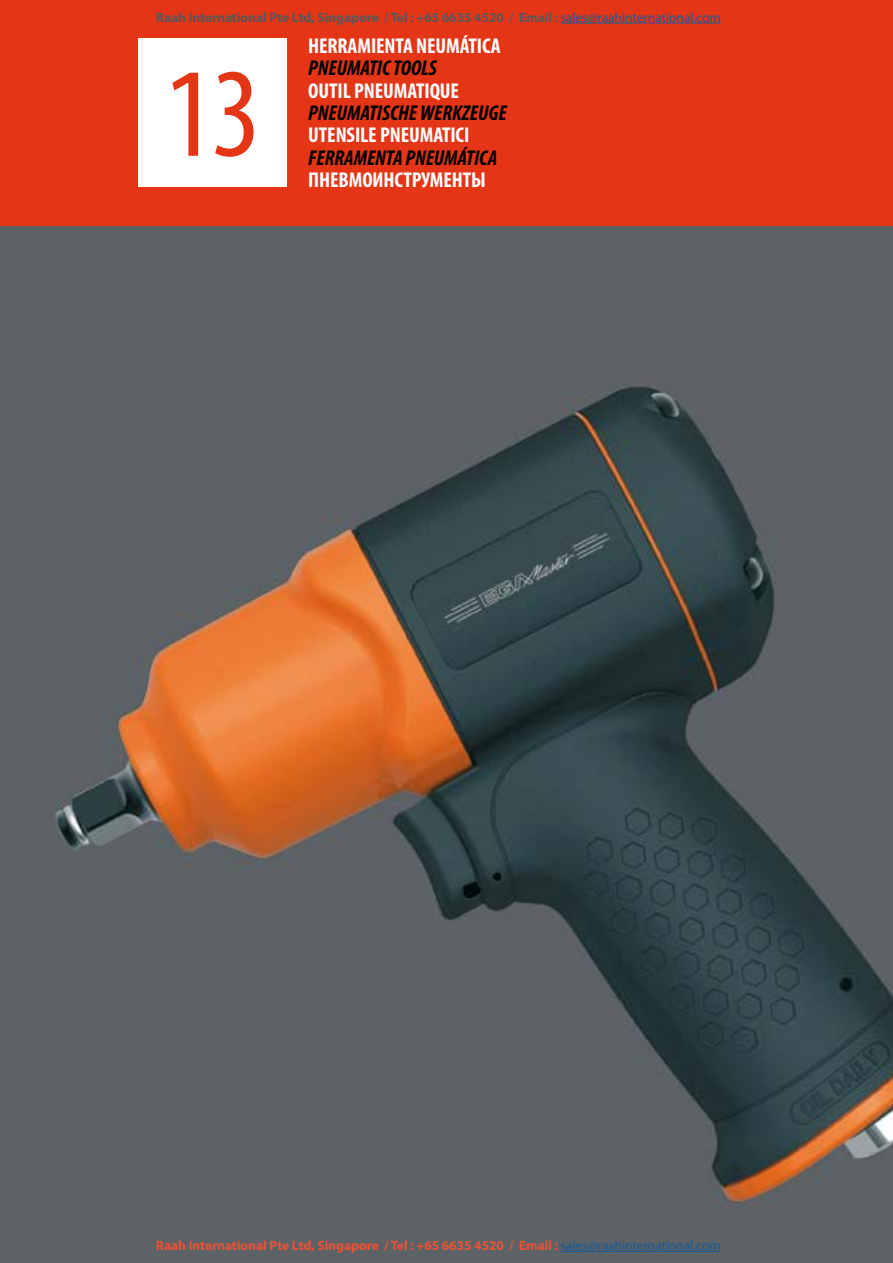
<style>
.page{position:relative;width:893px;height:1263px;background:#fff}
.page>*{position:absolute;margin:0;border:0;box-sizing:border-box;transform-origin:0 0}
.t1{font:condensed 127.8px "Myriad Pro";color:#e53517}
.t2{font:700 condensed 21.45px "Myriad Pro";letter-spacing:-.005em;color:#fff}
.t3{font:italic 700 condensed 21.45px "Myriad Pro";letter-spacing:-.005em;color:#000}
.t4{font:700 13.5px "Myriad Pro";letter-spacing:-.005em;color:#58585a}
.t5{font:700 13.5px "Myriad Pro";letter-spacing:-.005em;color:#e85236}
.s1{font-weight:400;color:#165b9a}
</style>
<div class="page">
<img style="left:0;top:225px;width:893px;height:1038px">
<div style="left:0;top:0;width:893px;height:225px;background:#e53517"></div>
<div style="left:138px;top:38px;width:149px;height:149px;background:#fff"></div>
<hr style="left:561px;top:23px;width:160px;height:1px;background:#165b9a">
<hr style="left:561px;top:1251px;width:160px;height:1px;background:#165b9a">
<p class="t4" style="left:156px;top:8px;width:566px">Raah International Pte Ltd, Singapore / Tel : +65 6635 4520 / Email : <span class="s1">sales@raahinternational.com</span></p>
<h1 class="t1" style="left:164px;top:36px;width:98px">13</h1>
<h2 class="t2" style="left:308px;top:32px;width:194px">HERRAMIENTA NEUMÁTICA</h2>
<h2 class="t3" style="left:308px;top:55px;width:130px">PNEUMATIC TOOLS</h2>
<h2 class="t2" style="left:308px;top:77px;width:152px">OUTIL PNEUMATIQUE</h2>
<h2 class="t3" style="left:308px;top:99px;width:200px">PNEUMATISCHE WERKZEUGE</h2>
<h2 class="t2" style="left:308px;top:122px;width:163px">UTENSILE PNEUMATICI</h2>
<h2 class="t3" style="left:308px;top:144px;width:191px">FERRAMENTA PNEUMÁTICA</h2>
<h2 class="t2" style="left:308px;top:166px;width:179px">ПНЕВМОИНСТРУМЕНТЫ</h2>
<p class="t5" style="left:156px;top:1237px;width:566px">Raah International Pte Ltd, Singapore / Tel : +65 6635 4520 / Email : <span class="s1">sales@raahinternational.com</span></p>
</div>
